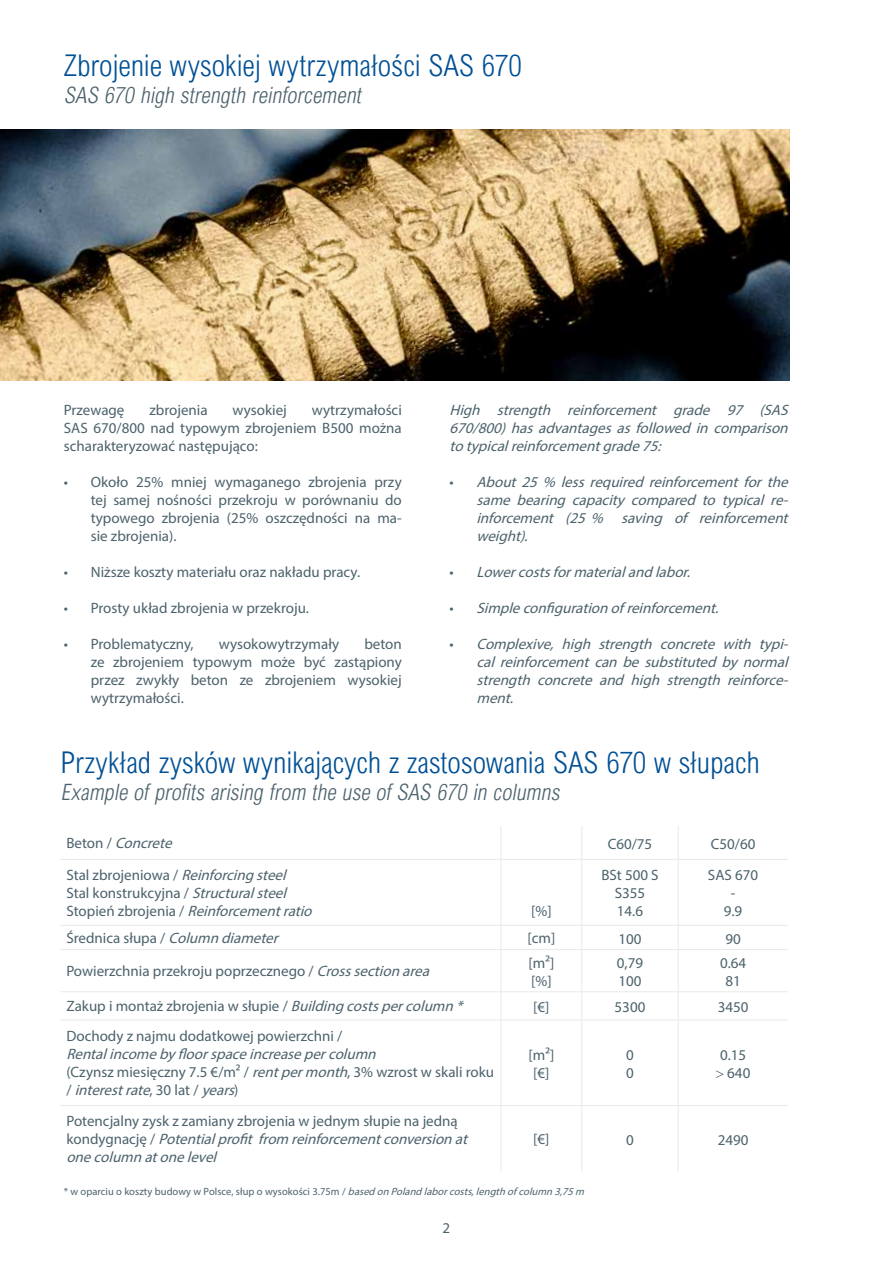
<style>
.page{position:relative;width:893px;height:1263px;background:#fff}
.page>*{position:absolute;margin:0;border:0;box-sizing:border-box;transform-origin:0 0}
.t1{font:300 30px "Arial Nova Cond";letter-spacing:.005em;color:#005095}
.t2{font:italic 300 22.5px "Arial Nova Cond";color:#4c626c}
.t3{font:15px/18px "Myriad Pro";color:#4c626c}
.t4{font:italic 15px/18px "Myriad Pro";color:#4c626c;text-align:justify}
.t5{font:10.5px "Myriad Pro";letter-spacing:.005em;color:#4c626c}
.s1{font-style:normal}
.s2{font-style:italic}
</style>
<div class="page">
<hr style="left:501px;top:826px;width:1px;height:33px;background:#e9e9e9">
<hr style="left:582px;top:826px;width:1px;height:33px;background:#e9e9e9">
<hr style="left:678px;top:826px;width:1px;height:33px;background:#e9e9e9">
<hr style="left:60px;top:859px;width:441px;height:1px;background:#e9e9e9">
<hr style="left:501px;top:859px;width:81px;height:1px;background:#e9e9e9">
<hr style="left:501px;top:859px;width:1px;height:66px;background:#e9e9e9">
<hr style="left:582px;top:859px;width:96px;height:1px;background:#e9e9e9">
<hr style="left:582px;top:859px;width:1px;height:66px;background:#e9e9e9">
<hr style="left:678px;top:859px;width:110px;height:1px;background:#e9e9e9">
<hr style="left:678px;top:859px;width:1px;height:66px;background:#e9e9e9">
<hr style="left:60px;top:925px;width:441px;height:1px;background:#e9e9e9">
<hr style="left:501px;top:925px;width:81px;height:1px;background:#e9e9e9">
<svg style="left:501px;top:926px;width:1px;height:23px"></svg>
<hr style="left:582px;top:925px;width:96px;height:1px;background:#e9e9e9">
<hr style="left:678px;top:925px;width:110px;height:1px;background:#e9e9e9">
<svg style="left:678px;top:926px;width:1px;height:23px"></svg>
<hr style="left:60px;top:949px;width:441px;height:1px;background:#e9e9e9">
<hr style="left:501px;top:949px;width:81px;height:1px;background:#e9e9e9">
<hr style="left:501px;top:950px;width:1px;height:41px;background:#e9e9e9">
<hr style="left:582px;top:949px;width:96px;height:1px;background:#e9e9e9">
<hr style="left:582px;top:950px;width:1px;height:41px;background:#e9e9e9">
<hr style="left:678px;top:949px;width:110px;height:1px;background:#e9e9e9">
<hr style="left:678px;top:950px;width:1px;height:41px;background:#e9e9e9">
<hr style="left:60px;top:991px;width:441px;height:1px;background:#e9e9e9">
<hr style="left:501px;top:991px;width:81px;height:1px;background:#e9e9e9">
<svg style="left:501px;top:992px;width:1px;height:28px"></svg>
<hr style="left:582px;top:991px;width:96px;height:1px;background:#e9e9e9">
<hr style="left:678px;top:991px;width:110px;height:1px;background:#e9e9e9">
<svg style="left:678px;top:992px;width:1px;height:28px"></svg>
<hr style="left:60px;top:1020px;width:441px;height:1px;background:#e9e9e9">
<hr style="left:501px;top:1020px;width:81px;height:1px;background:#e9e9e9">
<hr style="left:501px;top:1020px;width:1px;height:85px;background:#e9e9e9">
<hr style="left:582px;top:1020px;width:96px;height:1px;background:#e9e9e9">
<hr style="left:582px;top:1020px;width:1px;height:85px;background:#e9e9e9">
<hr style="left:678px;top:1020px;width:110px;height:1px;background:#e9e9e9">
<hr style="left:678px;top:1020px;width:1px;height:85px;background:#e9e9e9">
<hr style="left:60px;top:1105px;width:441px;height:1px;background:#e9e9e9">
<hr style="left:501px;top:1105px;width:81px;height:1px;background:#e9e9e9">
<hr style="left:501px;top:1106px;width:1px;height:66px;background:#e9e9e9">
<hr style="left:582px;top:1105px;width:96px;height:1px;background:#e9e9e9">
<hr style="left:582px;top:1106px;width:1px;height:66px;background:#e9e9e9">
<hr style="left:678px;top:1105px;width:110px;height:1px;background:#e9e9e9">
<hr style="left:678px;top:1106px;width:1px;height:66px;background:#e9e9e9">
<img style="left:0;top:130px;width:790px;height:251px">
<h1 class="t1" style="left:64px;top:47px;width:460px">Zbrojenie wysokiej wytrzymałości SAS 670</h1>
<h2 class="t2" style="left:64px;top:81px;width:303px">SAS 670 high strength reinforcement</h2>
<p class="t3" style="left:64px;top:400px;width:340px;text-align:justify;text-indent:248px">wytrzymałości SAS 670/800 nad typowym zbrojeniem B500 można scharakteryzować następująco:</p>
<p class="t3" style="left:91px;top:472px;width:313px;text-align:justify;text-indent:-27px">• Około 25% mniej wymaganego zbrojenia przy tej samej nośności przekroju w porównaniu do typowego zbrojenia (25% oszczędności na ma&shy;sie zbrojenia).</p>
<p class="t3" style="left:64px;top:562px;width:298px">• Niższe koszty materiału oraz nakładu pracy.</p>
<p class="t3" style="left:64px;top:598px;width:247px">• Prosty układ zbrojenia w przekroju.</p>
<p class="t3" style="left:64px;top:634px;width:131px">• Problematyczny,</p>
<p class="t3" style="left:219px;top:634px;width:122px">wysokowytrzymały</p>
<p class="t3" style="left:64px;top:400px;width:62px">Przewagę</p>
<p class="t3" style="left:149px;top:400px;width:60px">zbrojenia</p>
<p class="t3" style="left:233px;top:400px;width:56px">wysokiej</p>
<p class="t3" style="left:91px;top:634px;width:313px;text-align:justify;text-indent:274px">beton ze zbrojeniem typowym może być zastąpiony przez zwykły beton ze zbrojeniem wysokiej wytrzymałości.</p>
<p class="t4" style="left:449px;top:400px;width:344px">High strength reinforcement grade 97 (SAS 670/800) has advantages as followed in comparison totypicalreinforcementgrade75:</p>
<p class="t4" style="left:476px;top:472px;width:317px;text-indent:-27px"><span class="s1">•</span> About 25 % less required reinforcement for the same bearing capacity compared to typical re&shy;inforcement (25 % saving of reinforcement weight).</p>
<p class="t4" style="left:449px;top:562px;width:247px"><span class="s1">•</span> Lowercostsformaterialandlabor.</p>
<p class="t4" style="left:449px;top:598px;width:275px"><span class="s1">•</span> Simpleconfigurationofreinforcement.</p>
<p class="t4" style="left:476px;top:634px;width:317px;text-indent:-27px"><span class="s1">•</span> Complexive, high strength concrete with typi&shy;cal reinforcement can be substituted by normal strength concrete and high strength reinforce&shy;ment.</p>
<h1 class="t1" style="left:60px;top:744px;width:701px">Przykład zysków wynikających z zastosowania SAS 670 w słupach</h1>
<h2 class="t2" style="left:60px;top:779px;width:505px">Example ofprofits arising from the use ofSAS 670 in columns</h2>
<p class="t4" style="left:66px;top:834px;width:111px"><span class="s1">B e t o n /</span> Concrete</p>
<p class="t3" style="left:608px;top:834px;width:46px">C60/75</p>
<p class="t3" style="left:711px;top:834px;width:46px">C50/60</p>
<p class="t3" style="left:66px;top:865px;width:251px">S t a l z b r oj e n i o w a / <span class="s2">Reinforcingsteel<br></span>Stal konstrukcyjna / <span class="s2">Structuralsteel<br></span>S t o p i e ń z b r oj e n i a / <span class="s2">Reinforcementratio</span></p>
<p class="t3" style="left:601px;top:866px;width:59px;text-align:center">BSt 500 S<br>S355<br>14.6</p>
<p class="t3" style="left:708px;top:866px;width:52px;text-align:center">SAS 670 -<br>9.9</p>
<p class="t3" style="left:531px;top:902px;width:22px">[%]</p>
<p class="t3" style="left:66px;top:928px;width:218px">Ś r e d n i c a s ł u p a / <span class="s2">Columndiameter</span></p>
<p class="t3" style="left:528px;top:929px;width:29px">[cm]</p>
<p class="t3" style="left:618px;top:929px;width:25px">100</p>
<p class="t3" style="left:725px;top:929px;width:17px">90</p>
<p class="t3" style="left:66px;top:962px;width:369px">Powierzchnia przekroju poprzecznego / <span class="s2">Crosssectionarea</span></p>
<p class="t3" style="left:529px;top:953px;width:27px">[m²] [%]</p>
<p class="t3" style="left:617px;top:953px;width:28px">0,79<br>100</p>
<p class="t3" style="left:720px;top:953px;width:28px;text-align:center">0.64<br>81</p>
<p class="t3" style="left:66px;top:997px;width:402px">Zakup i montaż zbrojenia w słupie / <span class="s2">Buildingcostspercolumn*</span></p>
<p class="t3" style="left:533px;top:997px;width:18px">[€]</p>
<p class="t3" style="left:615px;top:998px;width:32px">5300</p>
<p class="t3" style="left:718px;top:998px;width:32px">3450</p>
<p class="t3" style="left:66px;top:1027px;width:277px">Dochody z najmu dodatkowej powierzchni /</p>
<p class="t4" style="left:66px;top:1045px;width:429px;text-align:left">Rentalincomebyfloorspaceincreasepercolumn<br><span class="s1">(Czynsz miesięczny 7.5 €/m² /</span> rentpermonth<span class="s1">, 3% wzrost w skali roku /</span> interestrate<span class="s1">, 3 0 l a t /</span> years<span class="s1">)</span></p>
<p class="t3" style="left:529px;top:1045px;width:27px;text-align:center">[m²] [€]</p>
<p class="t3" style="left:626px;top:1045px;width:9px">0<br>0</p>
<p class="t3" style="left:720px;top:1046px;width:32px;text-align:center">0.15<br>640</p>
<p class="t3" style="left:66px;top:1112px;width:407px">Potencjalny zysk z zamiany zbrojenia w jednym słupie na jedną<br>k o n d y g n a c j ę / <span class="s2">Potentialprofit from reinforcementconversionat onecolumnatonelevel</span></p>
<p class="t3" style="left:533px;top:1130px;width:18px">[€]</p>
<p class="t3" style="left:626px;top:1130px;width:9px">0</p>
<p class="t3" style="left:718px;top:1130px;width:32px">2490</p>
<p class="t5" style="left:64px;top:1185px;width:525px">* w oparciu o koszty budowy w Polsce, słup o wysokości 3.75m / <span class="s2">basedonPolandlaborcosts,lengthofcolumn3,75m</span></p>
<p class="t3" style="left:443px;top:1218px;width:9px">2</p>
</div>
